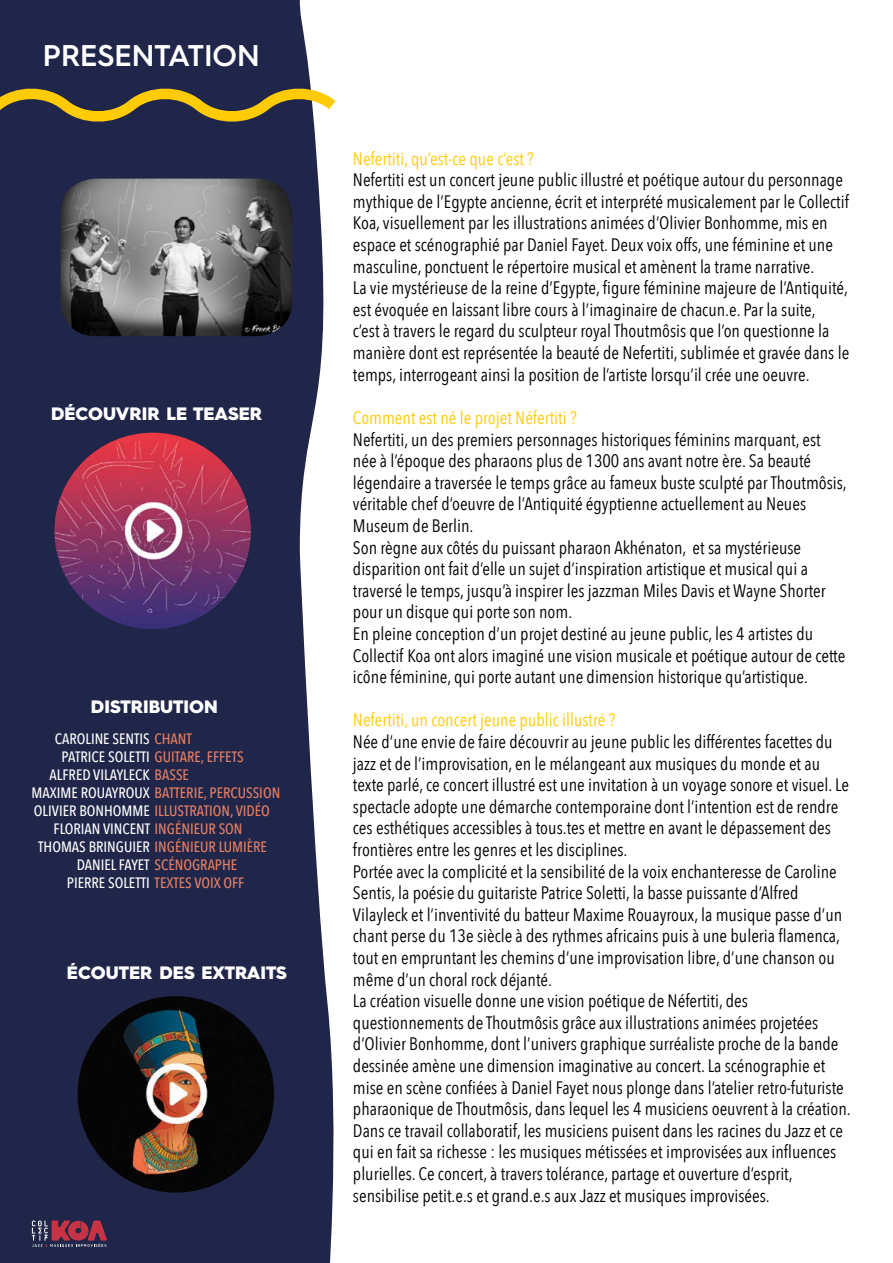
<style>
.page{position:relative;width:893px;height:1263px;background:#fff}
.page>*{position:absolute;margin:0;border:0;box-sizing:border-box;transform-origin:0 0}
.t1{font:600 30px "Hurme Geometric Sans 4";color:#fff}
.t2{font:18px/21.6px "Avenir Next Condensed";color:#000}
.t3{font:18px "Avenir Next Condensed";color:#ffcb05}
.t4{font:900 18px "Hurme Geometric Sans 4";color:#fff}
.t5{font:500 15px "Avenir Next Condensed";color:#fff}
.t6{font:500 15px "Avenir Next Condensed";color:#e77f62}
.s1{color:#e77f62}
.s2{color:#fff}
</style>
<div class="page">
<svg style="left:261px;top:0;width:73px;height:1263px;fill:#20264a"></svg>
<div style="left:0;top:0;width:261px;height:1263px;background:#20264a"></div>
<svg style="left:32px;top:1220px;width:75px;height:27px"></svg>
<svg style="left:0;top:75px;width:336px;height:60px"></svg>
<img style="left:61px;top:179px;width:231px;height:157px">
<img style="left:54px;top:433px;width:197px;height:196px;border-radius:98px">
<img style="left:78px;top:996px;width:196px;height:196px;border-radius:98px">
<h1 class="t1" style="left:43px;top:34px;width:218px">PRESENTATION</h1>
<p class="t4" style="left:51px;top:401px;width:213px">DÉCOUVRIR LE TEASER</p>
<p class="t4" style="left:91px;top:694px;width:128px">DISTRIBUTION</p>
<p class="t5" style="left:55px;top:729px;width:138px">CAROLINE SENTIS <span class="s1">CHANT</span></p>
<p class="t5" style="left:62px;top:747px;width:184px">PATRICE SOLETTI <span class="s1">GUITARE, EFFETS</span></p>
<p class="t5" style="left:50px;top:765px;width:141px">ALFRED VILAYLECK <span class="s1">BASSE</span></p>
<p class="t6" style="left:32px;top:783px;width:250px"><span class="s2">MAXIME ROUAYROUX</span> BATTERIE, PERCUSSION</p>
<p class="t6" style="left:34px;top:801px;width:237px"><span class="s2">OLIVIER BONHOMME</span> ILLUSTRATION, VIDÉO</p>
<p class="t5" style="left:54px;top:819px;width:190px">FLORIAN VINCENT <span class="s1">INGÉNIEUR SON</span></p>
<p class="t6" style="left:38px;top:837px;width:230px"><span class="s2">THOMAS BRINGUIER</span> INGÉNIEUR LUMIÈRE</p>
<p class="t5" style="left:77px;top:855px;width:162px">DANIEL FAYET <span class="s1">SCÉNOGRAPHE</span></p>
<p class="t5" style="left:67px;top:873px;width:179px">PIERRE SOLETTI <span class="s1">TEXTES VOIX OFF</span></p>
<p class="t4" style="left:67px;top:960px;width:221px">ÉCOUTER DES EXTRAITS</p>
<p class="t3" style="left:353px;top:143px;width:182px">Nefertiti, qu’est-ce que c’est ?</p>
<p class="t2" style="left:353px;top:168px;width:498px">Nefertiti est un concert jeune public illustré et poétique autour du personnage mythique de l’Egypte ancienne, écrit et interprété musicalement par le Collectif Koa, visuellement par les illustrations animées d’Olivier Bonhomme, mis en espace et scénographié par Daniel Fayet. Deux voix offs, une féminine et une masculine, ponctuent le répertoire musical et amènent la trame narrative.<br>La vie mystérieuse de la reine d’Egypte, figure féminine majeure de l’Antiquité, est évoquée en laissant libre cours à l’imaginaire de chacun.e. Par la suite,<br>c’est à travers le regard du sculpteur royal Thoutmôsis que l’on questionne la manière dont est représentée la beauté de Nefertiti, sublimée et gravée dans le temps, interrogeant ainsi la position de l’artiste lorsqu’il crée une oeuvre.</p>
<p class="t3" style="left:353px;top:402px;width:225px">Comment est né le projet Néfertiti ?</p>
<p class="t2" style="left:353px;top:427px;width:495px">Nefertiti, un des premiers personnages historiques féminins marquant, est née à l’époque des pharaons plus de 1300 ans avant notre ère. Sa beauté légendaire a traversée le temps grâce au fameux buste sculpté par Thoutmôsis, véritable chef d’oeuvre de l’Antiquité égyptienne actuellement au Neues Museum de Berlin.<br>Son règne aux côtés du puissant pharaon Akhénaton, et sa mystérieuse disparition ont fait d’elle un sujet d’inspiration artistique et musical qui a traversé le temps, jusqu’à inspirer les jazzman Miles Davis et Wayne Shorter pour un disque qui porte son nom.<br>En pleine conception d’un projet destiné au jeune public, les 4 artistes du Collectif Koa ont alors imaginé une vision musicale et poétique autour de cette icône féminine, qui porte autant une dimension historique qu’artistique.</p>
<p class="t3" style="left:353px;top:705px;width:264px">Nefertiti, un concert jeune public illustré ?</p>
<p class="t2" style="left:353px;top:730px;width:499px">Née d’une envie de faire découvrir au jeune public les différentes facettes du jazz et de l’improvisation, en le mélangeant aux musiques du monde et au texte parlé, ce concert illustré est une invitation à un voyage sonore et visuel. Le spectacle adopte une démarche contemporaine dont l’intention est de rendre ces esthétiques accessibles à tous.tes et mettre en avant le dépassement des frontières entre les genres et les disciplines.<br>Portée avec la complicité et la sensibilité de la voix enchanteresse de Caroline Sentis, la poésie du guitariste Patrice Soletti, la basse puissante d’Alfred Vilayleck et l’inventivité du batteur Maxime Rouayroux, la musique passe d’un chant perse du 13e siècle à des rythmes africains puis à une buleria flamenca, tout en empruntant les chemins d’une improvisation libre, d’une chanson ou même d’un choral rock déjanté.<br>La création visuelle donne une vision poétique de Néfertiti, des questionnements de Thoutmôsis grâce aux illustrations animées projetées d’Olivier Bonhomme, dont l’univers graphique surréaliste proche de la bande dessinée amène une dimension imaginative au concert. La scénographie et mise en scène confiées à Daniel Fayet nous plonge dans l’atelier retro-futuriste pharaonique de Thoutmôsis, dans lequel les 4 musiciens oeuvrent à la création.<br>Dans ce travail collaboratif, les musiciens puisent dans les racines du Jazz et ce qui en fait sa richesse : les musiques métissées et improvisées aux influences plurielles. Ce concert, à travers tolérance, partage et ouverture d’esprit, sensibilise petit.e.s et grand.e.s aux Jazz et musiques improvisées.</p>
</div>
